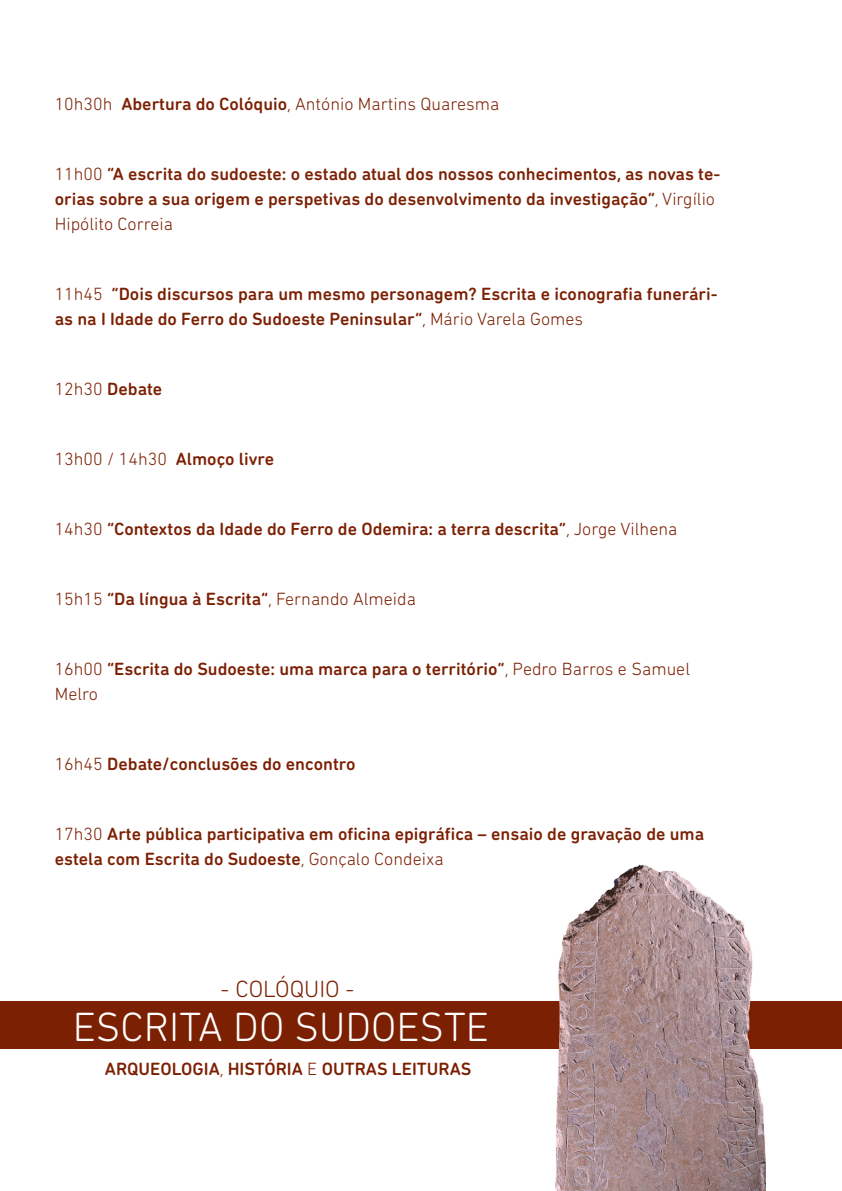
<style>
.page{position:relative;width:842px;height:1191px;background:#fff}
.page>*{position:absolute;margin:0;border:0;box-sizing:border-box;transform-origin:0 0}
.t1{font:300 41.5px "DIN Next Rounded LT Pro";color:#fff}
.t2{font:300 23.9px "DIN Next Rounded LT Pro";color:#7c2003}
.t3{font:500 18.1px "DIN Next Rounded LT Pro";color:#7c2003}
.t4{font:500 18px/25px "DIN Next Rounded LT Pro";color:#7c2003}
.t5{font:300 18px "DIN Next Rounded LT Pro";color:#7c2003}
.s1{font-weight:500}
.s2{font-weight:300}
</style>
<div class="page">
<div style="left:0;top:1001px;width:842px;height:47px;background:#7c2003"></div>
<img style="left:553px;top:864px;width:220px;height:327px">
<img style="left:553px;top:1001px;width:220px;height:47px">
<p class="t5" style="left:55px;top:93px;width:446px">10h30h <span class="s1">Abertura do Colóquio</span>, António Martins Quaresma</p>
<p class="t4" style="left:55px;top:161px;width:667px"><span class="s2">11h00</span> “A escrita do sudoeste: o estado atual dos nossos conhecimentos, as novas te&shy;orias sobre a sua origem e perspetivas do desenvolvimento da investigação”<span class="s2">, Virgílio<br>Hipólito Correia</span></p>
<p class="t4" style="left:55px;top:281px;width:664px"><span class="s2">11h45</span> “Dois discursos para um mesmo personagem? Escrita e iconografia funerári&shy;as na I Idade do Ferro do Sudoeste Peninsular”<span class="s2">, Mário Varela Gomes</span></p>
<p class="t4" style="left:55px;top:376px;width:109px"><span class="s2">12h30</span> Debate</p>
<p class="t5" style="left:55px;top:449px;width:221px">13h00 / 14h30 <span class="s1">Almoço livre</span></p>
<p class="t4" style="left:55px;top:516px;width:624px"><span class="s2">14h30</span> “Contextos da Idade do Ferro de Odemira: a terra descrita”<span class="s2">, Jorge Vilhena</span></p>
<p class="t5" style="left:55px;top:589px;width:363px">15h15 <span class="s1">“Da língua à Escrita”</span>, Fernando Almeida</p>
<p class="t4" style="left:55px;top:656px;width:637px"><span class="s2">16h00</span> “Escrita do Sudoeste: uma marca para o território”<span class="s2">, Pedro Barros e Samuel<br>Melro</span></p>
<p class="t4" style="left:55px;top:751px;width:302px"><span class="s2">16h45</span> Debate/conclusões do encontro</p>
<p class="t4" style="left:55px;top:821px;width:651px"><span class="s2">17h30</span> Arte pública participativa em oficina epigráfica – ensaio de gravação de uma estela com Escrita do Sudoeste<span class="s2">, Gonçalo Condeixa</span></p>
<h2 class="t2" style="left:221px;top:974px;width:135px">- COLÓQUIO -</h2>
<h1 class="t1" style="left:73px;top:1002px;width:418px">ESCRITA DO SUDOESTE</h1>
<p class="t3" style="left:105px;top:1058px;width:368px">ARQUEOLOGIA<span class="s2">,</span> HISTÓRIA <span class="s2">E</span> OUTRAS LEITURAS</p>
</div>
